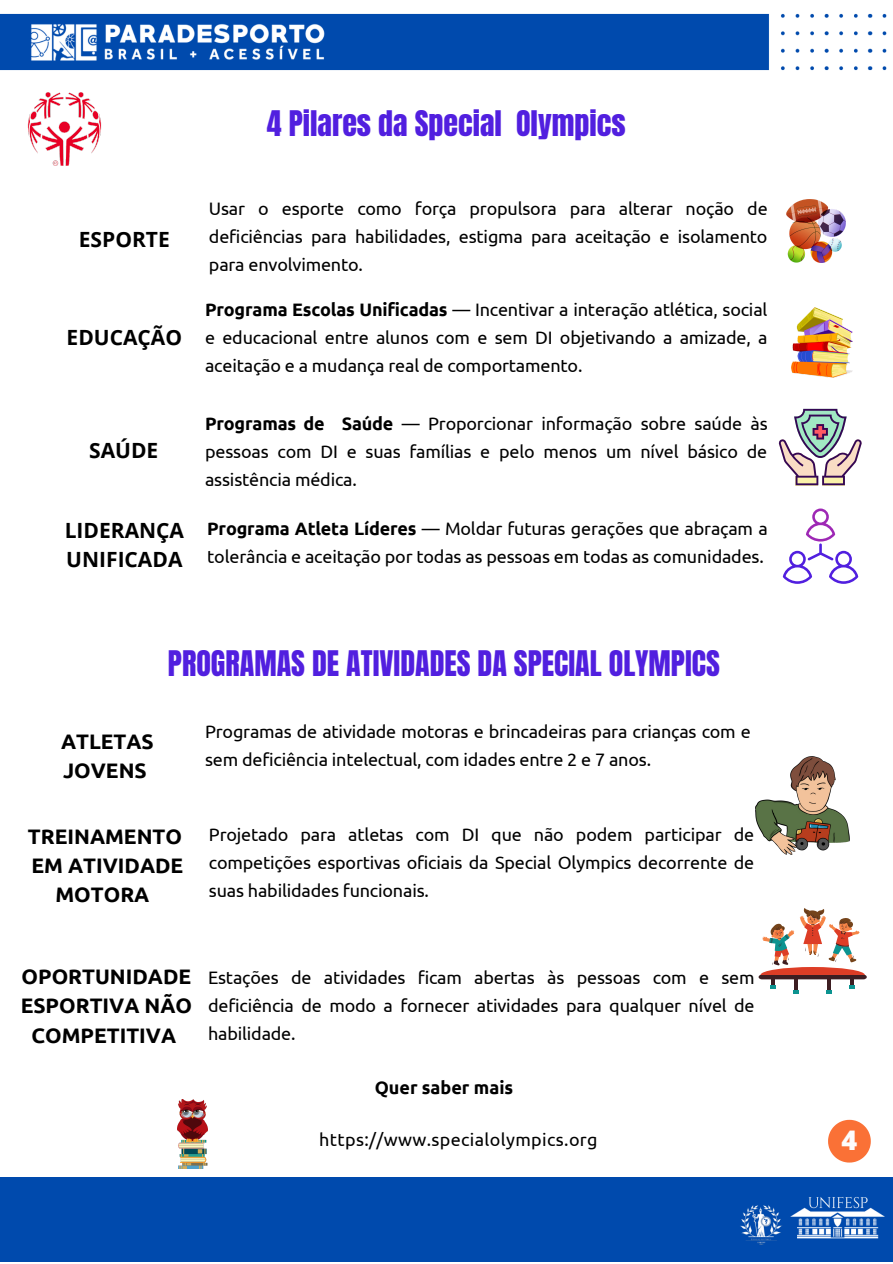
<style>
.page{position:relative;width:893px;height:1264px;background:#fff}
.page>*{position:absolute;margin:0;border:0;box-sizing:border-box;transform-origin:0 0}
.t1{font:30px "Anton";color:#511fdf}
.t2{font:800 27px "Open Sans";color:#fdfdfd}
.t3{font:700 21px/29.2px "Ubuntu";color:#000;text-align:center}
.t4{font:700 21px "Open Sans";color:#000}
.t5{font:18px/28px "Ubuntu";letter-spacing:-.01em;color:#000;text-align:justify}
.t6{font:18px "Ubuntu";letter-spacing:.02em;color:#000}
.t7{font:700 18px "Ubuntu";color:#000}
.s1{font-weight:700}
</style>
<div class="page">
<svg style="left:828px;top:1119px;width:42px;height:43px"></svg>
<img style="left:0;top:13px;width:887px;height:58px">
<div style="left:0;top:1177px;width:892px;height:84px;background:#004aad"></div>
<img style="left:27px;top:92px;width:75px;height:74px">
<img style="left:786px;top:199px;width:59px;height:63px">
<img style="left:791px;top:308px;width:61px;height:69px">
<svg style="left:778px;top:409px;width:83px;height:76px"></svg>
<svg style="left:782px;top:508px;width:76px;height:76px"></svg>
<img style="left:755px;top:757px;width:94px;height:97px">
<hr style="left:794px;top:978px;width:3px;height:15px;background:#3d1e22">
<hr style="left:827px;top:978px;width:3px;height:15px;background:#3d1e22">
<hr style="left:771px;top:974px;width:3px;height:14px;background:#3d1e22">
<svg style="left:849px;top:979px;width:4px;height:6px"></svg>
<svg style="left:793px;top:989px;width:5px;height:4px"></svg>
<svg style="left:826px;top:989px;width:5px;height:4px"></svg>
<svg style="left:770px;top:985px;width:5px;height:4px"></svg>
<svg style="left:849px;top:985px;width:5px;height:4px"></svg>
<svg style="left:758px;top:908px;width:109px;height:71px"></svg>
<img style="left:177px;top:1099px;width:31px;height:69px">
<p class="t1" style="left:267px;top:102px;width:360px">4 Pilares da Special Olympics</p>
<p class="t4" style="left:79px;top:224px;width:92px">ESPORTE</p>
<p class="t4" style="left:67px;top:323px;width:117px">EDUCAÇÃO</p>
<p class="t4" style="left:89px;top:436px;width:71px">SAÚDE</p>
<p class="t4" style="left:65px;top:515px;width:121px">LIDERANÇA</p>
<p class="t4" style="left:66px;top:545px;width:118px">UNIFICADA</p>
<p class="t5" style="left:209px;top:194px;width:560px">Usar o esporte como força propulsora para alterar noção de deficiências para habilidades, estigma para aceitação e isolamento para envolvimento.</p>
<p class="t5" style="left:205px;top:295px;width:564px"><span class="s1">Programa Escolas Unificadas</span> — Incentivar a interação atlética, social e educacional entre alunos com e sem DI objetivando a amizade, a aceitação e a mudança real de comportamento.</p>
<p class="t5" style="left:205px;top:409px;width:564px"><span class="s1">Programas de Saúde</span> — Proporcionar informação sobre saúde às pessoas com DI e suas famílias e pelo menos um nível básico de assistência médica.</p>
<p class="t5" style="left:207px;top:514px;width:562px"><span class="s1">Programa Atleta Líderes</span> — Moldar futuras gerações que abraçam a tolerância e aceitação por todas as pessoas em todas as comunidades.</p>
<p class="t1" style="left:168px;top:642px;width:553px">PROGRAMAS DE ATIVIDADES DA SPECIAL OLYMPICS</p>
<p class="t3" style="left:61px;top:726px;width:94px">ATLETAS</p>
<p class="t3" style="left:63px;top:755px;width:85px">JOVENS</p>
<p class="t5" style="left:205px;top:717px;width:547px">Programas de atividade motoras e brincadeiras para crianças com e sem deficiência intelectual, com idades entre 2 e 7 anos.</p>
<p class="t3" style="left:28px;top:821px;width:155px">TREINAMENTO</p>
<p class="t3" style="left:32px;top:850px;width:153px">EM ATIVIDADE<br>MOTORA</p>
<p class="t5" style="left:209px;top:820px;width:546px">Projetado para atletas com DI que não podem participar de competições esportivas oficiais da Special Olympics decorrente de suas habilidades funcionais.</p>
<p class="t3" style="left:22px;top:961px;width:171px">OPORTUNIDADE</p>
<p class="t3" style="left:21px;top:990px;width:173px">ESPORTIVA NÃO<br>COMPETITIVA</p>
<p class="t5" style="left:208px;top:962px;width:548px">Estações de atividades ficam abertas às pessoas com e sem deficiência de modo a fornecer atividades para qualquer nível de habilidade.</p>
<p class="t7" style="left:374px;top:1077px;width:140px">Quer saber mais</p>
<p class="t6" style="left:319px;top:1128px;width:280px">https://www.specialolympics.org</p>
<p class="t2" style="left:841px;top:1121px;width:17px">4</p>
</div>
